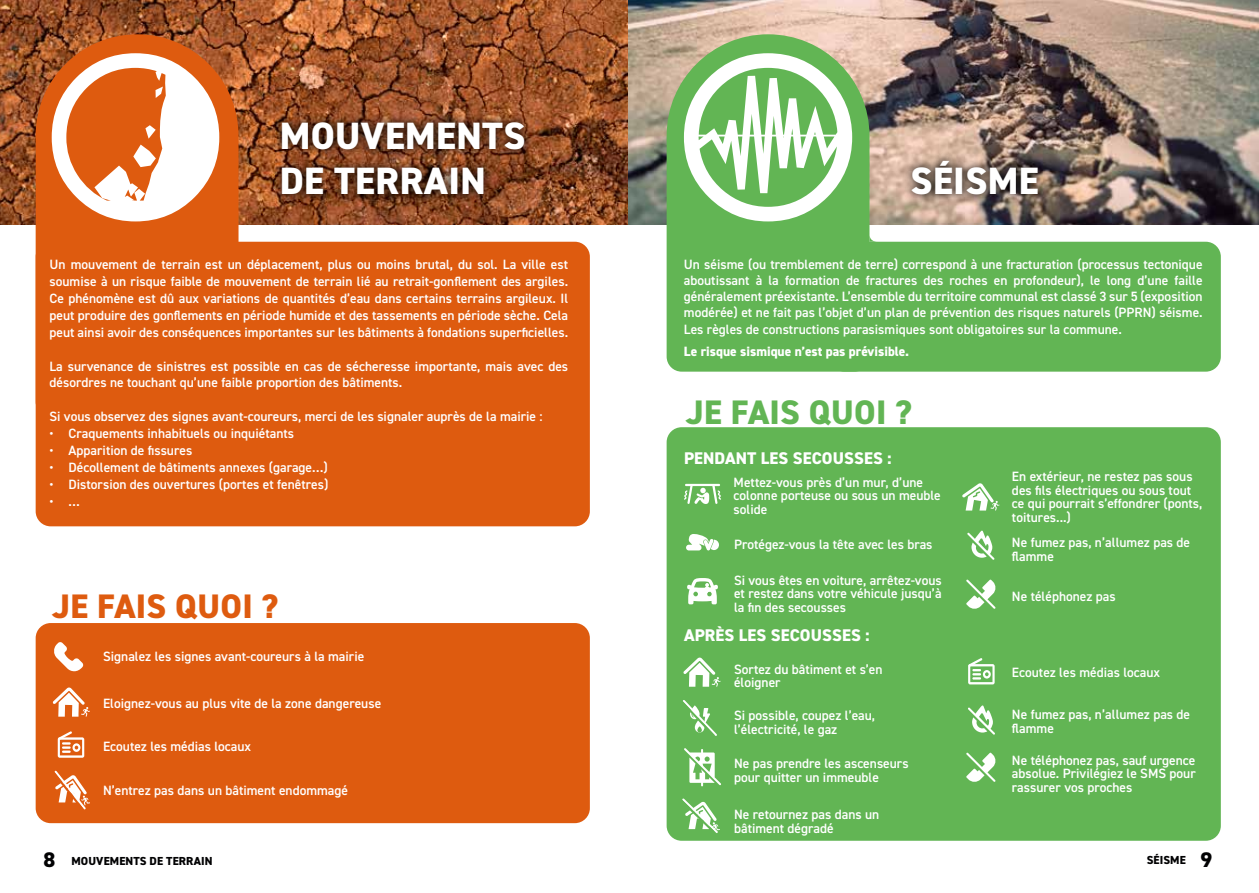
<style>
.page{position:relative;width:1259px;height:893px;background:#fff}
.page>*{position:absolute;margin:0;border:0;box-sizing:border-box;transform-origin:0 0}
.t1{font:800 38.1px/45.8px "DIN2014";letter-spacing:.01em;color:#fff}
.t2{font:800 34.05px "DIN2014";letter-spacing:.01em;color:#de5b0f}
.t3{font:800 34.05px "DIN2014";letter-spacing:.01em;color:#62b554}
.t4{font:800 16.95px "DIN2014";letter-spacing:.01em;color:#fff}
.t5{font:600 13.5px/13.5px "DIN2014";color:#fff}
.t6{font:800 13.5px "DIN2014";color:#fff}
.t7{font:800 11.7px "DIN2014";letter-spacing:.01em;color:#020203}
.s1{font-size:21.15px}
</style>
<div class="page">
<img style="left:0;top:0;width:1259px;height:224px">
<div style="left:272px;top:113px;width:261px;height:91px;background:#000;opacity:.75"></div>
<div style="left:36px;top:242px;width:554px;height:284px;background:#de5b0f;border-radius:15px"></div>
<svg style="left:36px;top:34px;width:202px;height:219px;background:#cf5a16"></svg>
<div style="left:903px;top:152px;width:144px;height:52px;background:#000;opacity:.75"></div>
<div style="left:829px;top:242px;width:391px;height:130px;background:#62b554;border-radius:15px"></div>
<div style="left:666px;top:427px;width:554px;height:414px;background:#62b554;border-radius:15px"></div>
<svg style="left:666px;top:34px;width:203px;height:338px;background:#6eb55c"></svg>
<svg style="left:684px;top:53px;width:168px;height:168px"></svg>
<svg style="left:868px;top:233px;width:9px;height:9px"></svg>
<svg style="left:684px;top:484px;width:37px;height:20px"></svg>
<svg style="left:686px;top:534px;width:33px;height:16px"></svg>
<svg style="left:687px;top:578px;width:31px;height:26px"></svg>
<svg style="left:962px;top:483px;width:37px;height:28px"></svg>
<svg style="left:683px;top:657px;width:37px;height:30px"></svg>
<svg style="left:967px;top:531px;width:27px;height:29px"></svg>
<svg style="left:968px;top:705px;width:27px;height:30px"></svg>
<svg style="left:966px;top:579px;width:30px;height:30px"></svg>
<svg style="left:966px;top:753px;width:30px;height:29px"></svg>
<svg style="left:684px;top:748px;width:37px;height:38px"></svg>
<svg style="left:682px;top:798px;width:38px;height:35px"></svg>
<svg style="left:968px;top:658px;width:26px;height:26px"></svg>
<svg style="left:683px;top:700px;width:34px;height:36px"></svg>
<div style="left:36px;top:623px;width:554px;height:200px;background:#de5b0f;border-radius:15px"></div>
<svg style="left:58px;top:731px;width:26px;height:27px"></svg>
<svg style="left:53px;top:687px;width:37px;height:30px"></svg>
<svg style="left:54px;top:770px;width:36px;height:40px"></svg>
<svg style="left:52px;top:53px;width:167px;height:168px"></svg>
<svg style="left:54px;top:642px;width:29px;height:29px"></svg>
<h1 class="t1" style="left:280px;top:113px;width:247px">MOUVEMENTS<br>DE TERRAIN</h1>
<p class="t5" style="left:49px;top:255px;width:520px;line-height:17px;text-align:justify">Un mouvement de terrain est un déplacement, plus ou moins brutal, du sol. La ville est soumise à un risque faible de mouvement de terrain lié au retrait-gonflement des argiles.<br>Ce phénomène est dû aux variations de quantités d’eau dans certains terrains argileux. Il peut produire des gonflements en période humide et des tassements en période sèche. Cela peut ainsi avoir des conséquences importantes sur les bâtiments à fondations superficielles.</p>
<p class="t5" style="left:49px;top:357px;width:520px;line-height:17px">La survenance de sinistres est possible en cas de sécheresse importante, mais avec des désordres ne touchant qu’une faible proportion des bâtiments.</p>
<p class="t5" style="left:49px;top:410px;width:495px">Si vous observez des signes avant-coureurs, merci de les signaler auprès de la mairie :</p>
<p class="t5" style="left:49px;top:427px;width:246px">• Craquements inhabituels ou inquiétants</p>
<p class="t5" style="left:49px;top:444px;width:144px">• Apparition de fissures</p>
<p class="t5" style="left:49px;top:461px;width:280px">• Décollement de bâtiments annexes (garage…)</p>
<p class="t5" style="left:49px;top:477px;width:280px">• Distorsion des ouvertures (portes et fenêtres)</p>
<p class="t5" style="left:49px;top:494px;width:32px">• …</p>
<h2 class="t2" style="left:53px;top:584px;width:227px">JE FAIS QUOI ?</h2>
<p class="t5" style="left:103px;top:650px;width:263px">Signalez les signes avant-coureurs à la mairie</p>
<p class="t5" style="left:103px;top:697px;width:280px">Eloignez-vous au plus vite de la zone dangereuse</p>
<p class="t5" style="left:103px;top:739px;width:149px">Ecoutez les médias locaux</p>
<p class="t5" style="left:103px;top:783px;width:246px">N’entrez pas dans un bâtiment endommagé</p>
<h1 class="t1" style="left:910px;top:158px;width:129px">SÉISME</h1>
<p class="t5" style="left:684px;top:256px;width:520px;line-height:16.2px;text-align:justify">Un séisme (ou tremblement de terre) correspond à une fracturation (processus tectonique aboutissant à la formation de fractures des roches en profondeur), le long d’une faille généralement préexistante. L’ensemble du territoire communal est classé 3 sur 5 (exposition modérée) et ne fait pas l’objet d’un plan de prévention des risques naturels (PPRN) séisme.<br>Les règles de constructions parasismiques sont obligatoires sur la commune.</p>
<p class="t6" style="left:684px;top:342px;width:227px">Le risque sismique n’est pas prévisible.</p>
<h2 class="t3" style="left:686px;top:390px;width:227px">JE FAIS QUOI ?</h2>
<p class="t4" style="left:684px;top:447px;width:209px">PENDANT LES SECOUSSES :</p>
<p class="t5" style="left:733px;top:475px;width:209px">Mettez-vous près d’un mur, d’une colonne porteuse ou sous un meuble solide</p>
<p class="t5" style="left:734px;top:537px;width:200px">Protégez-vous la tête avec les bras</p>
<p class="t5" style="left:734px;top:573px;width:209px;text-align:justify">Si vous êtes en voiture, arrêtez-vous et restez dans votre véhicule jusqu’à la fin des secousses</p>
<p class="t4" style="left:684px;top:624px;width:187px">APRÈS LES SECOUSSES :</p>
<p class="t5" style="left:734px;top:662px;width:150px">Sortez du bâtiment et s’en éloigner</p>
<p class="t5" style="left:734px;top:708px;width:143px">Si possible, coupez l’eau, l’électricité, le gaz</p>
<p class="t5" style="left:734px;top:757px;width:176px">Ne pas prendre les ascenseurs pour quitter un immeuble</p>
<p class="t5" style="left:734px;top:807px;width:147px">Ne retournez pas dans un bâtiment dégradé</p>
<p class="t5" style="left:1012px;top:469px;width:192px">En extérieur, ne restez pas sous des fils électriques ou sous tout ce qui pourrait s’effondrer (ponts, toitures...)</p>
<p class="t5" style="left:1012px;top:536px;width:180px">Ne fumez pas, n’allumez pas de flamme</p>
<p class="t5" style="left:1012px;top:589px;width:105px">Ne téléphonez pas</p>
<p class="t5" style="left:1012px;top:665px;width:149px">Ecoutez les médias locaux</p>
<p class="t5" style="left:1012px;top:707px;width:180px">Ne fumez pas, n’allumez pas de flamme</p>
<p class="t5" style="left:1012px;top:753px;width:185px;text-align:justify">Ne téléphonez pas, sauf urgence absolue. Privilégiez le SMS pour rassurer vos proches</p>
<p class="t7" style="left:44px;top:853px;width:171px"><span class="s1">8</span> MOUVEMENTS DE TERRAIN</p>
<p class="t7" style="left:1146px;top:853px;width:67px">SÉISME <span class="s1">9</span></p>
</div>
